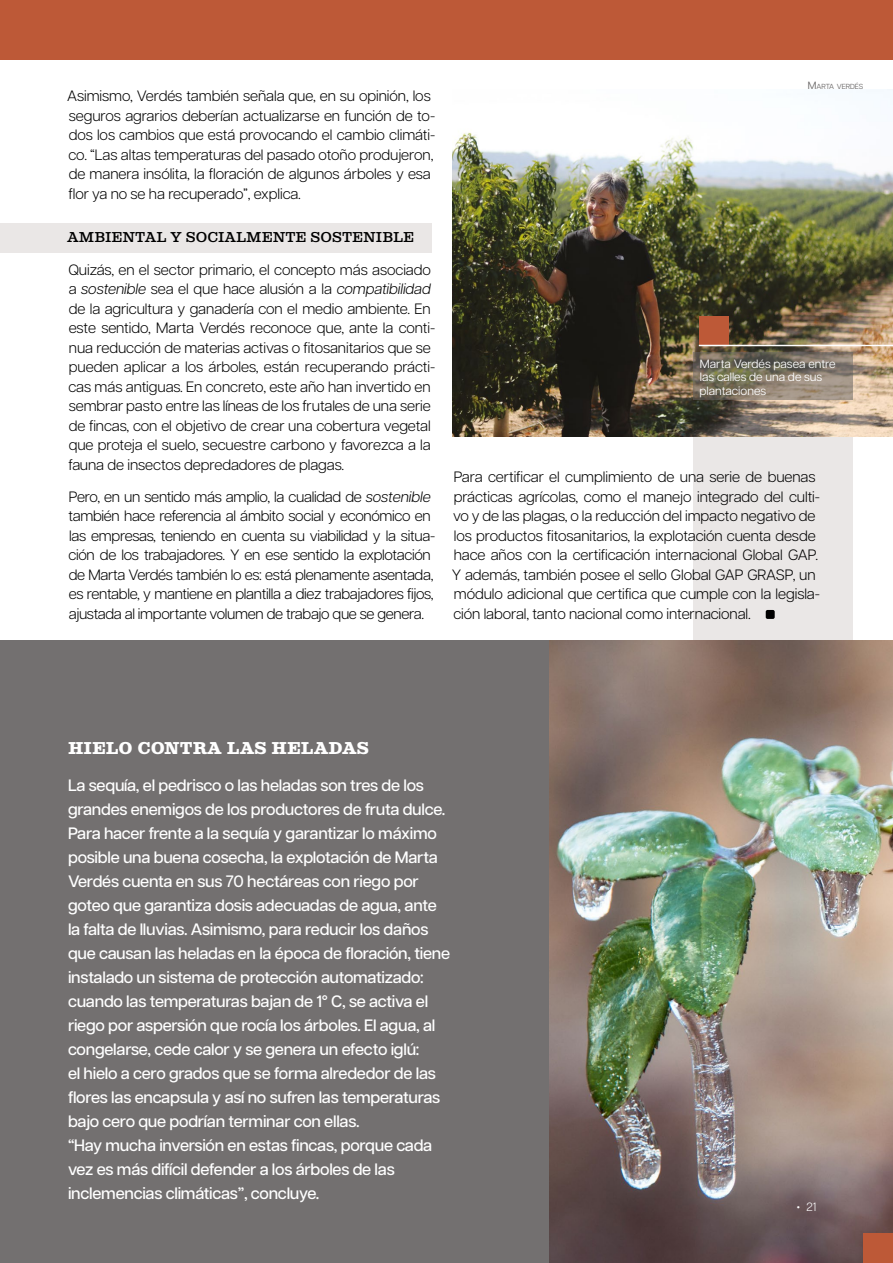
<style>
.page{position:relative;width:893px;height:1263px;background:#fff}
.page>*{position:absolute;margin:0;border:0;box-sizing:border-box;transform-origin:0 0}
.t1{font:800 18px "Albiona";color:#fff}
.t2{font:500 16.5px/24px "Articulat CF";letter-spacing:-.015em;color:#fff}
.cuerpo_de_texto_P{font:300 15px/19.5px "Articulat CF";letter-spacing:-.005em;color:#000}
.ladillo_P{font:500 15px "Albiona";color:#000}
.t3{font:12px/13.5px "Articulat CF";color:#fff}
.t4{font:300 12px "Articulat CF";color:#fff}
.t5{font:7.35px "Articulat CF";color:#666464}
.s1{font-style:italic}
.s2{font-size:10.5px}
.s3{font-size:24px}
</style>
<div class="page">
<div style="left:693px;top:364px;width:160px;height:276px;background:#eae7e6"></div>
<img style="left:453px;top:89px;width:440px;height:347px">
<div style="left:0;top:0;width:893px;height:60px;background:#bd5937"></div>
<svg style="left:693px;top:352px;width:160px;height:48px;background:#7e7566"></svg>
<div style="left:699px;top:316px;width:30px;height:29px;background:#bd5937"></div>
<hr style="left:699px;top:345px;width:194px;height:1px;background:#fff">
<div style="left:0;top:223px;width:432px;height:30px;background:#eae7e6"></div>
<img style="left:549px;top:640px;width:344px;height:623px">
<div style="left:766px;top:610px;width:9px;height:9px;background:#000;border-radius:2px"></div>
<div style="left:0;top:640px;width:549px;height:623px;background:#737070"></div>
<div style="left:863px;top:1233px;width:30px;height:30px;background:#bd5937"></div>
<p class="cuerpo_de_texto_P" style="left:67px;top:85px;width:369px">Asimismo, Verdés también señala que, en su opinión, los seguros agrarios deberían actualizarse en función de to&shy;dos los cambios que está provocando el cambio climáti&shy;co. “Las altas temperaturas del pasado otoño produjeron, de manera insólita, la floración de algunos árboles y esa flor ya no se ha recuperado”, explica.</p>
<p class="ladillo_P" style="left:67px;top:229px;width:348px">AMBIENTAL Y SOCIALMENTE SOSTENIBLE</p>
<p class="cuerpo_de_texto_P" style="left:68px;top:259px;width:368px">Quizás, en el sector primario, el concepto más asociado a <span class="s1">sostenible</span> sea el que hace alusión a la <span class="s1">compatibilidad </span>de la agricultura y ganadería con el medio ambiente. En este sentido, Marta Verdés reconoce que, ante la conti&shy;nua reducción de materias activas o fitosanitarios que se pueden aplicar a los árboles, están recuperando prácti&shy;cas más antiguas. En concreto, este año han invertido en sembrar pasto entre las líneas de los frutales de una serie de fincas, con el objetivo de crear una cobertura vegetal que proteja el suelo, secuestre carbono y favorezca a la fauna de insectos depredadores de plagas.</p>
<p class="cuerpo_de_texto_P" style="left:68px;top:486px;width:368px">Pero, en un sentido más amplio, la cualidad de <span class="s1">sostenible </span>también hace referencia al ámbito social y económico en las empresas, teniendo en cuenta su viabilidad y la situa&shy;ción de los trabajadores. Y en ese sentido la explotación de Marta Verdés también lo es: está plenamente asentada, es rentable, y mantiene en plantilla a diez trabajadores fijos, ajustada al importante volumen de trabajo que se genera.</p>
<p class="t5" style="left:808px;top:81px;width:57px"><span class="s2">M</span>ARTA VERDÉS</p>
<p class="t3" style="left:699px;top:356px;width:138px">Marta Verdés pasea entre las calles de una de sus plantaciones</p>
<p class="cuerpo_de_texto_P" style="left:452px;top:466px;width:370px">Para certificar el cumplimiento de una serie de buenas prácticas agrícolas, como el manejo integrado del culti&shy;vo y de las plagas, o la reducción del impacto negativo de los productos fitosanitarios, la explotación cuenta desde hace años con la certificación internacional Global GAP.<br>Y además, también posee el sello Global GAP GRASP, un módulo adicional que certifica que cumple con la legisla&shy;ción laboral, tanto nacional como internacional.</p>
<p class="t1" style="left:68px;top:737px;width:302px">HIELO CONTRA LAS HELADAS</p>
<p class="t2" style="left:68px;top:772px;width:384px">La sequía, el pedrisco o las heladas son tres de los grandes enemigos de los productores de fruta dulce.<br>Para hacer frente a la sequía y garantizar lo máximo posible una buena cosecha, la explotación de Marta Verdés cuenta en sus 70 hectáreas con riego por goteo que garantiza dosis adecuadas de agua, ante la falta de lluvias. Asimismo, para reducir los daños que causan las heladas en la época de floración, tiene instalado un sistema de protección automatizado: cuando las temperaturas bajan de 1° C, se activa el riego por aspersión que rocía los árboles. El agua, al congelarse, cede calor y se genera un efecto iglú:<br>el hielo a cero grados que se forma alrededor de las flores las encapsula y así no sufren las temperaturas bajo cero que podrían terminar con ellas.<br>“Hay mucha inversión en estas fincas, porque cada vez es más difícil defender a los árboles de las inclemencias climáticas”, concluye.</p>
<p class="t4" style="left:796px;top:1198px;width:22px"><span class="s3">·</span> 21</p>
</div>
